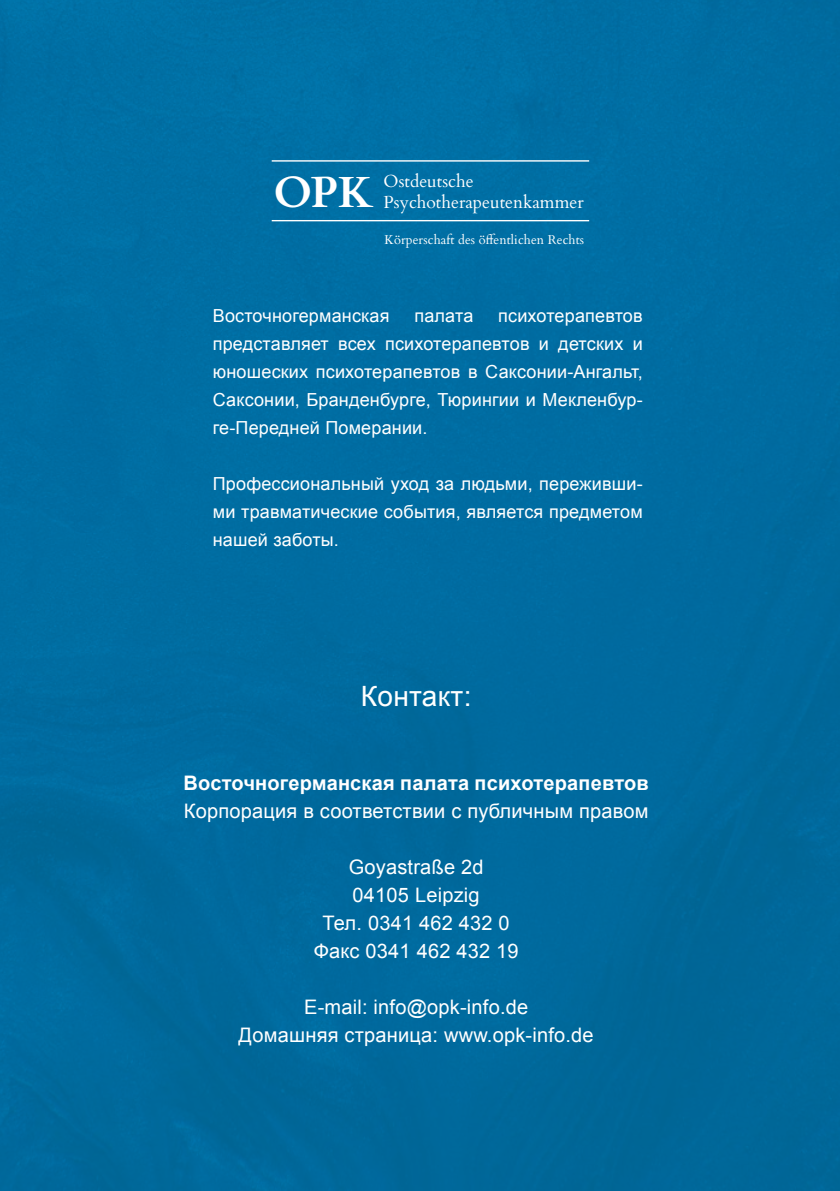
<style>
.page{position:relative;width:840px;height:1191px;background:#fff}
.page>*{position:absolute;margin:0;border:0;box-sizing:border-box;transform-origin:0 0}
.t1{font:700 43.6px "Cardo";color:#fff}
.t2{font:28px "Arial";letter-spacing:.01em;color:#fff}
.t3{font:20px/28px "Arial";letter-spacing:.01em;color:#fff;text-align:center}
.t4{font:700 20px "Arial";letter-spacing:.01em;color:#fff}
.t5{font:18px/28px "Arial";letter-spacing:.01em;color:#fff;text-align:justify}
.t6{font:17.4px "Cardo";color:#fff}
.t7{font:12.8px "Cardo";letter-spacing:.005em;color:#fff}
</style>
<div class="page">
<img style="left:0;top:0;width:839px;height:1191px">
<hr style="left:271px;top:220px;width:318px;height:1px;background:#fff">
<hr style="left:271px;top:160px;width:318px;height:2px;background:#fff">
<h1 class="t1" style="left:273px;top:157px;width:102px">OPK</h1>
<p class="t6" style="left:383px;top:167px;width:91px">Ostdeutsche</p>
<p class="t6" style="left:383px;top:188px;width:201px">Psychotherapeutenkammer</p>
<p class="t7" style="left:384px;top:229px;width:201px">Körperschaft des öffentlichen Rechts</p>
<p class="t5" style="left:213px;top:302px;width:178px">Восточногерманская</p>
<p class="t5" style="left:414px;top:302px;width:60px">палата</p>
<p class="t5" style="left:213px;top:302px;width:431px;text-indent:285px">психотерапевтов представляет всех психотерапевтов и детских и юношеских психотерапевтов в Саксонии-Ангальт, Саксонии, Бранденбурге, Тюрингии и Мекленбур&shy;ге-Передней Померании.</p>
<p class="t5" style="left:213px;top:470px;width:431px">Профессиональный уход за людьми, переживши&shy;ми травматические события, является предметом нашей заботы.</p>
<h2 class="t2" style="left:360px;top:678px;width:112px">Контакт:</h2>
<p class="t4" style="left:183px;top:770px;width:466px">Восточногерманская палата психотерапевтов</p>
<p class="t3" style="left:184px;top:797px;width:466px">Корпорация в соответствии с публичным правом</p>
<p class="t3" style="left:313px;top:853px;width:206px">Goyastraße 2d<br>04105 Leipzig<br>Тел. 0341 462 432 0<br>Факс 0341 462 432 19</p>
<p class="t3" style="left:238px;top:993px;width:356px">E-mail: info@opk-info.de<br>Домашняя страница: www.opk-info.de</p>
</div>
